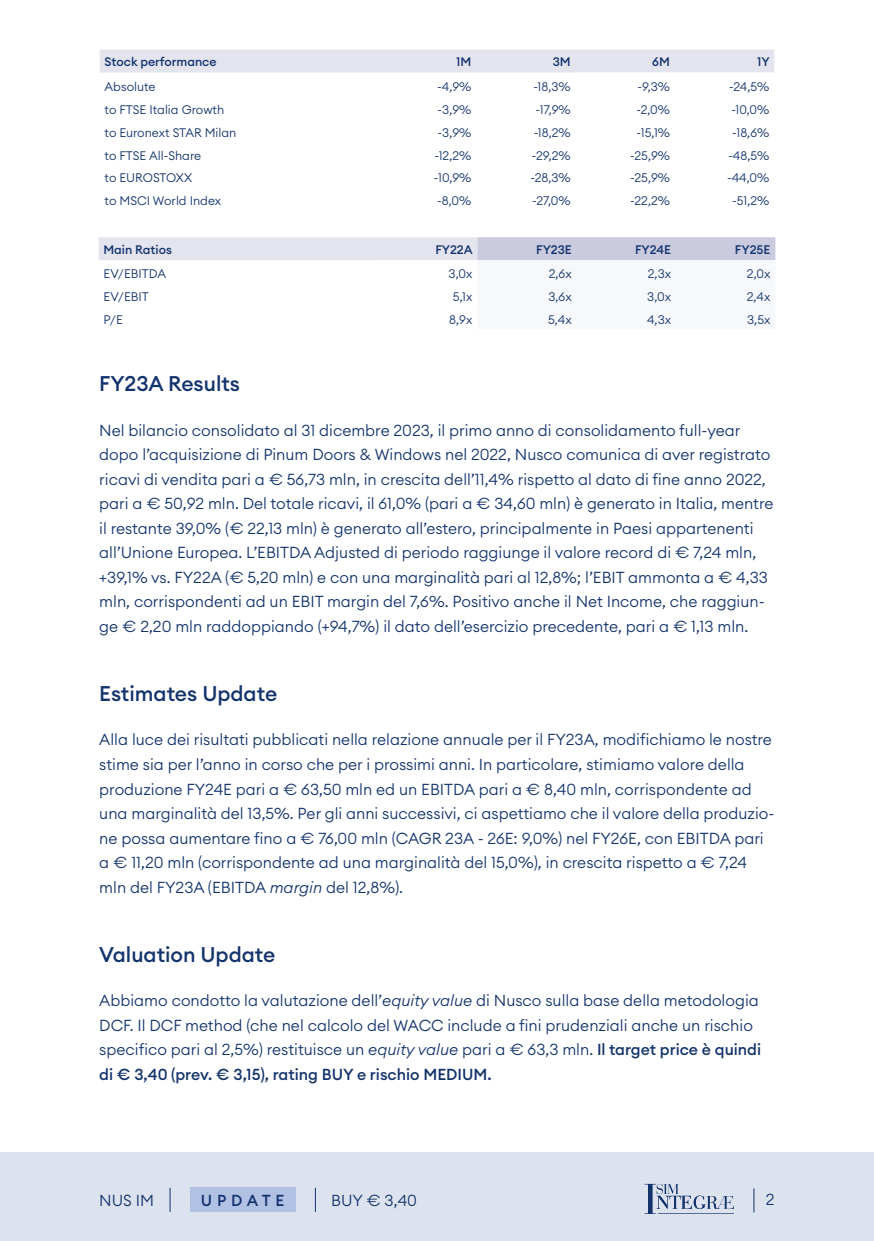
<style>
.page{position:relative;width:874px;height:1241px;background:#fff}
.page>*{position:absolute;margin:0;border:0;box-sizing:border-box;transform-origin:0 0}
.t1{font:500 21px "Euclid Circular A";color:#13336d}
.t2{font:300 15.75px/24.5px "Euclid Circular A";color:#13336d}
.t3{font:500 15.75px "Euclid Circular A";letter-spacing:.3em;color:#13336d}
.t4{font:300 12.25px "Euclid Circular A";color:#13336d}
.t5{font:500 12.25px "Euclid Circular A";color:#13336d}
.s1{font-style:italic}
.s2{font-weight:500}
</style>
<div class="page">
<div style="left:0;top:1152px;width:873px;height:88px;background:#dde3ee"></div>
<svg style="left:169px;top:1187px;width:1px;height:24px"></svg>
<div style="left:190px;top:1187px;width:105px;height:24px;background:#b1c1e4"></div>
<svg style="left:315px;top:1187px;width:1px;height:24px"></svg>
<svg style="left:753px;top:1188px;width:1px;height:24px"></svg>
<svg style="left:644px;top:1183px;width:89px;height:30px"></svg>
<div style="left:100px;top:50px;width:674px;height:23px;background:#e4e4ef"></div>
<svg style="left:98px;top:237px;width:677px;height:23px;background:#d8d9e8"></svg>
<p class="t5" style="left:105px;top:54px;width:113px">Stock performance</p>
<p class="t5" style="left:456px;top:54px;width:17px">1M</p>
<p class="t5" style="left:552px;top:54px;width:19px">3M</p>
<p class="t5" style="left:652px;top:54px;width:19px">6M</p>
<p class="t5" style="left:756px;top:54px;width:14px">1Y</p>
<p class="t4" style="left:105px;top:78px;width:53px">Absolute</p>
<p class="t4" style="left:437px;top:78px;width:36px">-4,9%</p>
<p class="t4" style="left:533px;top:78px;width:39px">-18,3%</p>
<p class="t4" style="left:637px;top:78px;width:34px">-9,3%</p>
<p class="t4" style="left:728px;top:78px;width:42px">-24,5%</p>
<p class="t4" style="left:105px;top:101px;width:121px">to FTSE Italia Growth</p>
<p class="t4" style="left:437px;top:101px;width:35px">-3,9%</p>
<p class="t4" style="left:535px;top:101px;width:37px">-17,9%</p>
<p class="t4" style="left:636px;top:101px;width:35px">-2,0%</p>
<p class="t4" style="left:731px;top:101px;width:39px">-10,0%</p>
<p class="t4" style="left:105px;top:124px;width:133px">to Euronext STAR Milan</p>
<p class="t4" style="left:437px;top:124px;width:35px">-3,9%</p>
<p class="t4" style="left:533px;top:124px;width:39px">-18,2%</p>
<p class="t4" style="left:636px;top:124px;width:35px">-15,1%</p>
<p class="t4" style="left:732px;top:124px;width:39px">-18,6%</p>
<p class="t4" style="left:105px;top:147px;width:98px">to FTSE All-Share</p>
<p class="t4" style="left:434px;top:147px;width:38px">-12,2%</p>
<p class="t4" style="left:531px;top:147px;width:40px">-29,2%</p>
<p class="t4" style="left:629px;top:147px;width:41px">-25,9%</p>
<p class="t4" style="left:728px;top:147px;width:43px">-48,5%</p>
<p class="t4" style="left:105px;top:170px;width:89px">to EUROSTOXX</p>
<p class="t4" style="left:433px;top:170px;width:39px">-10,9%</p>
<p class="t4" style="left:530px;top:170px;width:42px">-28,3%</p>
<p class="t4" style="left:629px;top:170px;width:41px">-25,9%</p>
<p class="t4" style="left:726px;top:170px;width:44px">-44,0%</p>
<p class="t4" style="left:105px;top:193px;width:118px">to MSCI World Index</p>
<p class="t4" style="left:437px;top:193px;width:36px">-8,0%</p>
<p class="t4" style="left:531px;top:193px;width:40px">-27,0%</p>
<p class="t4" style="left:629px;top:193px;width:41px">-22,2%</p>
<p class="t4" style="left:731px;top:193px;width:39px">-51,2%</p>
<p class="t5" style="left:103px;top:241px;width:70px">Main Ratios</p>
<p class="t5" style="left:435px;top:241px;width:39px">FY22A</p>
<p class="t5" style="left:536px;top:241px;width:37px">FY23E</p>
<p class="t5" style="left:634px;top:241px;width:38px">FY24E</p>
<p class="t5" style="left:734px;top:241px;width:37px">FY25E</p>
<p class="t4" style="left:103px;top:266px;width:64px">EV/EBITDA</p>
<p class="t4" style="left:448px;top:266px;width:25px">3,0x</p>
<p class="t4" style="left:548px;top:266px;width:24px">2,6x</p>
<p class="t4" style="left:647px;top:266px;width:25px">2,3x</p>
<p class="t4" style="left:746px;top:266px;width:25px">2,0x</p>
<p class="t4" style="left:103px;top:289px;width:47px">EV/EBIT</p>
<p class="t4" style="left:452px;top:289px;width:21px">5,1x</p>
<p class="t4" style="left:548px;top:289px;width:25px">3,6x</p>
<p class="t4" style="left:647px;top:289px;width:25px">3,0x</p>
<p class="t4" style="left:746px;top:289px;width:25px">2,4x</p>
<p class="t4" style="left:103px;top:312px;width:21px">P/E</p>
<p class="t4" style="left:449px;top:312px;width:25px">8,9x</p>
<p class="t4" style="left:548px;top:312px;width:25px">5,4x</p>
<p class="t4" style="left:646px;top:312px;width:25px">4,3x</p>
<p class="t4" style="left:746px;top:312px;width:25px">3,5x</p>
<h1 class="t1" style="left:99px;top:370px;width:142px">FY23A Results</h1>
<p class="t2" style="left:99px;top:417px;width:675px">Nel bilancio consolidato al 31 dicembre 2023, il primo anno di consolidamento full-year dopo l’acquisizione di Pinum Doors &amp; Windows nel 2022, Nusco comunica di aver registrato ricavi di vendita pari a € 56,73 mln, in crescita dell’11,4% rispetto al dato di fine anno 2022, pari a € 50,92 mln. Del totale ricavi, il 61,0% (pari a € 34,60 mln) è generato in Italia, mentre il restante 39,0% (€ 22,13 mln) è generato all’estero, principalmente in Paesi appartenenti all’Unione Europea. L’EBITDA Adjusted di periodo raggiunge il valore record di € 7,24 mln, +39,1% vs. FY22A (€ 5,20 mln) e con una marginalità pari al 12,8%; l’EBIT ammonta a € 4,33 mln, corrispondenti ad un EBIT margin del 7,6%. Positivo anche il Net Income, che raggiun&shy;ge € 2,20 mln raddoppiando (+94,7%) il dato dell’esercizio precedente, pari a € 1,13 mln.</p>
<h1 class="t1" style="left:99px;top:680px;width:179px">Estimates Update</h1>
<p class="t2" style="left:99px;top:727px;width:676px">Alla luce dei risultati pubblicati nella relazione annuale per il FY23A, modifichiamo le nostre stime sia per l’anno in corso che per i prossimi anni. In particolare, stimiamo valore della produzione FY24E pari a € 63,50 mln ed un EBITDA pari a € 8,40 mln, corrispondente ad una marginalità del 13,5%. Per gli anni successivi, ci aspettiamo che il valore della produzio&shy;ne possa aumentare fino a € 76,00 mln (CAGR 23A - 26E: 9,0%) nel FY26E, con EBITDA pari a € 11,20 mln (corrispondente ad una marginalità del 15,0%), in crescita rispetto a € 7,24 mln del FY23A (EBITDA <span class="s1">margin</span> del 12,8%).</p>
<h1 class="t1" style="left:99px;top:940px;width:178px">Valuation Update</h1>
<p class="t2" style="left:99px;top:987px;width:663px">Abbiamo condotto la valutazione dell’<span class="s1">equity value</span> di Nusco sulla base della metodologia DCF. Il DCF method (che nel calcolo del WACC include a fini prudenziali anche un rischio specifico pari al 2,5%) restituisce un <span class="s1">equity value</span> pari a € 63,3 mln. <span class="s2">Il target price è quindi di € 3,40 (prev. € 3,15), rating BUY e rischio MEDIUM.</span></p>
<p class="t2" style="left:99px;top:1187px;width:56px">NUS IM</p>
<p class="t3" style="left:201px;top:1190px;width:85px">UPDATE</p>
<p class="t2" style="left:331px;top:1187px;width:87px">BUY € 3,40</p>
<p class="t2" style="left:765px;top:1186px;width:10px">2</p>
</div>
